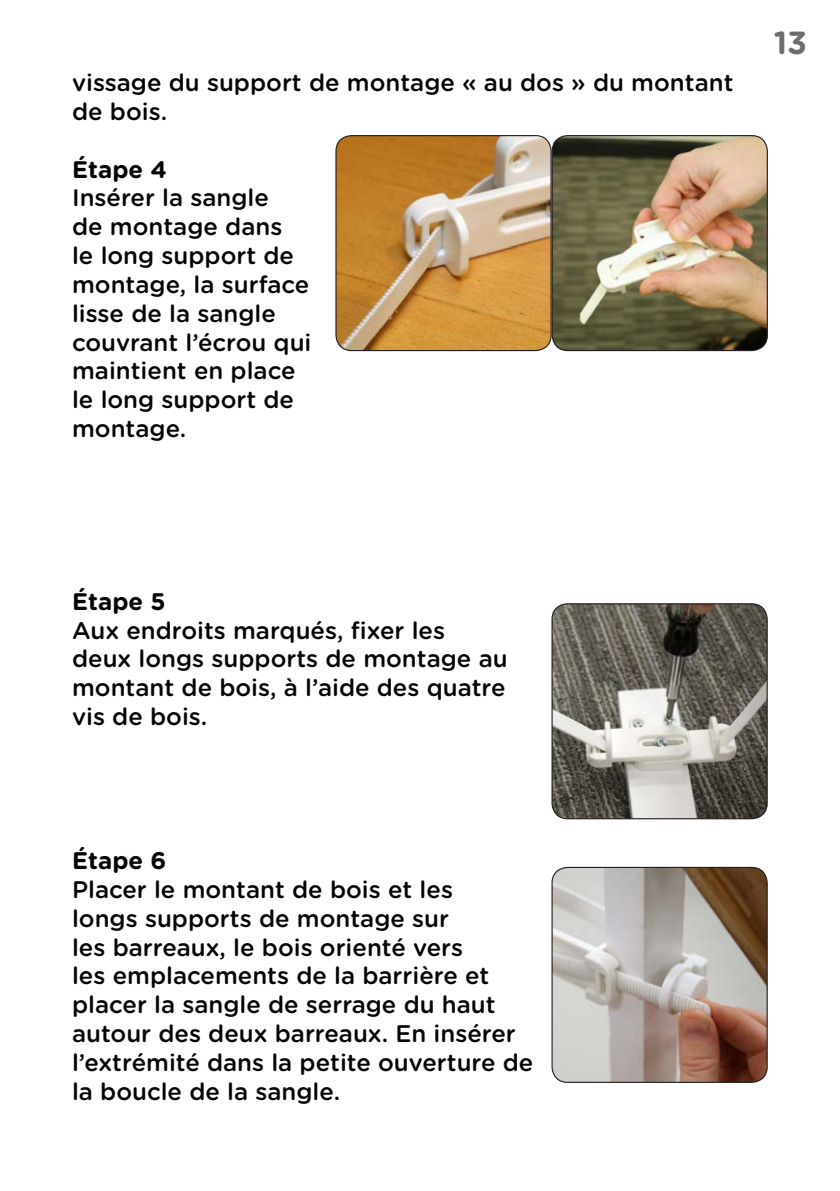
<style>
.page{position:relative;width:840px;height:1191px;background:#fff}
.page>*{position:absolute;margin:0;border:0;box-sizing:border-box;transform-origin:0 0}
.t1{font:700 32px "Gotham Rounded";color:#6c6d70}
.t2{font:500 24px/28.8px "Gotham Rounded";color:#040503}
.t3{font:700 24px "Gotham Rounded";color:#040503}
</style>
<div class="page">
<img style="left:553px;top:136px;width:213px;height:214px">
<div style="left:551px;top:135px;width:216px;height:216px;border:1px solid #231f20;border-radius:15px"></div>
<img style="left:336px;top:136px;width:214px;height:214px">
<div style="left:335px;top:135px;width:216px;height:216px;border:1px solid #231f20;border-radius:15px"></div>
<img style="left:553px;top:604px;width:213px;height:214px">
<div style="left:551px;top:603px;width:216px;height:216px;border:1px solid #231f20;border-radius:15px"></div>
<img style="left:552px;top:867px;width:214px;height:215px">
<div style="left:551px;top:867px;width:216px;height:216px;border:1px solid #231f20;border-radius:15px"></div>
<p class="t2" style="left:72px;top:67px;width:662px">vissage du support de montage « au dos » du montant de bois.</p>
<p class="t3" style="left:72px;top:152px;width:96px">Étape 4</p>
<p class="t2" style="left:72px;top:182px;width:241px">Insérer la sangle<br>de montage dans<br>le long support de montage, la surface lisse de la sangle couvrant l’écrou qui maintient en place le long support de montage.</p>
<h1 class="t1" style="left:773px;top:19px;width:35px">13</h1>
<p class="t3" style="left:72px;top:584px;width:95px">Étape 5</p>
<p class="t2" style="left:72px;top:614px;width:437px">Aux endroits marqués, fixer les deux longs supports de montage au montant de bois, à l’aide des quatre vis de bois.</p>
<p class="t3" style="left:72px;top:843px;width:96px">Étape 6</p>
<p class="t2" style="left:72px;top:874px;width:462px">Placer le montant de bois et les<br>longs supports de montage sur<br>les barreaux, le bois orienté vers<br>les emplacements de la barrière et placer la sangle de serrage du haut autour des deux barreaux. En insérer l’extrémité dans la petite ouverture de la boucle de la sangle.</p>
</div>
